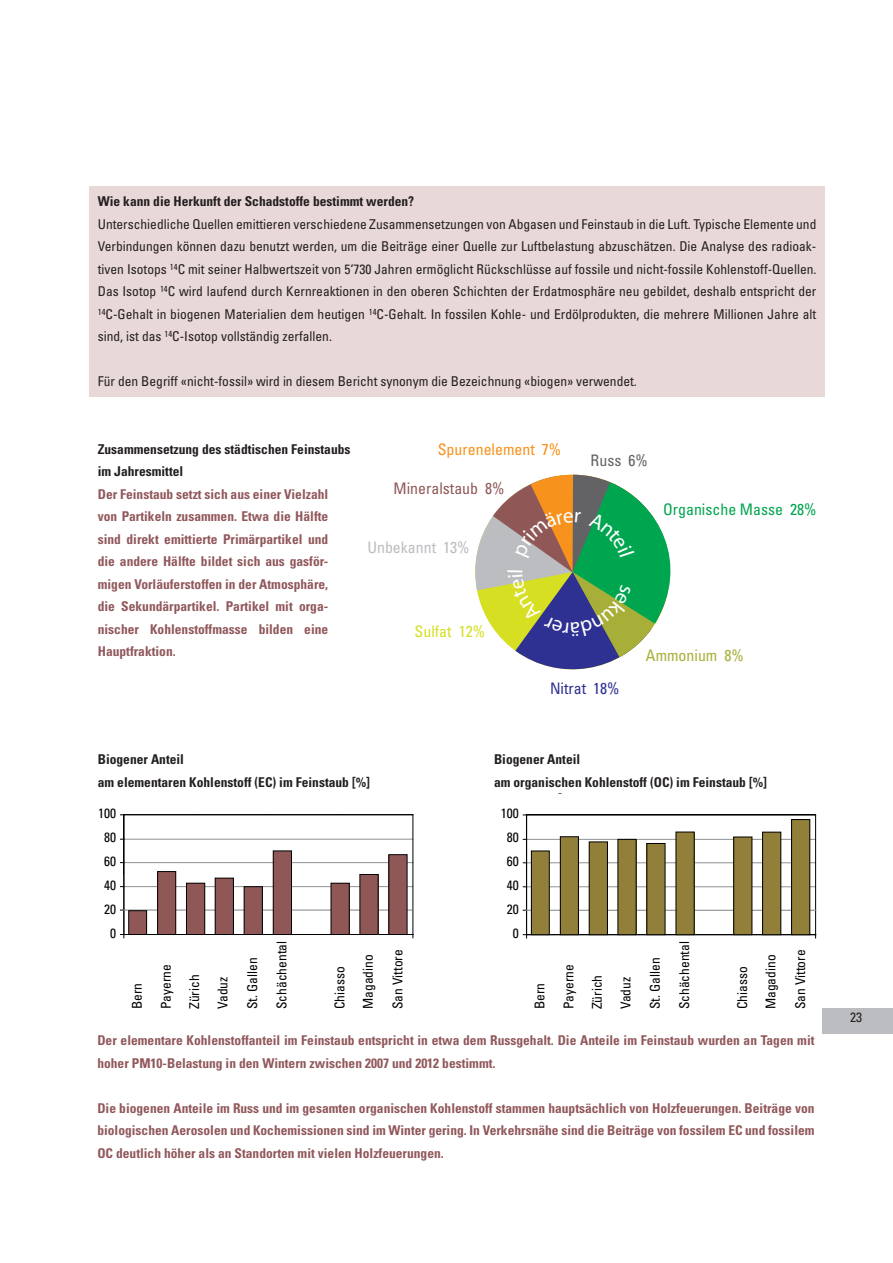
<style>
.page{position:relative;width:893px;height:1263px;background:#fff}
.page>*{position:absolute;margin:0;border:0;box-sizing:border-box;transform-origin:0 0}
.t1{font:700 condensed 15.9px "Univers";color:#000}
.t2{font:condensed 15.9px "Univers";color:#00a54f}
.t3{font:condensed 15.9px "Univers";color:#f7931d}
.t4{font:condensed 15.9px "Univers";color:#8f5857}
.t5{font:condensed 15.9px "Univers";color:#bcbdc0}
.t6{font:condensed 15.9px "Univers";color:#a7af38}
.t7{font:condensed 15.9px "Univers";color:#d6df21}
.t8{font:condensed 15.9px "Univers";color:#2e3092}
.t9{font:condensed 15.9px "Univers";color:#636366}
.t10{font:700 condensed 13.5px/22.5px "Univers";color:#91585b;text-align:justify}
.t11{font:condensed 13.5px/22.5px "Univers";color:#231f20;text-align:justify}
.t12{font:700 condensed 13.5px/22.5px "Univers";color:#231f20}
.t13{font:condensed 13.5px/29px "Univers";color:#000}
.t14{font:700 condensed 13.5px "Univers";color:#000}
</style>
<div class="page">
<div style="left:89px;top:187px;width:736px;height:210px;background:#e9d8d8"></div>
<hr style="left:124px;top:886px;width:288px;height:1px;background:#8f9196">
<hr style="left:124px;top:839px;width:289px;height:1px;background:#8f9196">
<hr style="left:124px;top:862px;width:289px;height:1px;background:#8f9196">
<hr style="left:124px;top:814px;width:289px;height:1px;background:#000">
<hr style="left:413px;top:815px;width:1px;height:119px;background:#000">
<hr style="left:340px;top:815px;width:72px;height:1px;background:#000">
<hr style="left:268px;top:815px;width:72px;height:1px;background:#000">
<hr style="left:195px;top:815px;width:73px;height:1px;background:#000">
<hr style="left:124px;top:815px;width:71px;height:1px;background:#000">
<hr style="left:124px;top:815px;width:1px;height:119px;background:#000">
<hr style="left:124px;top:934px;width:289px;height:1px;background:#000">
<hr style="left:123px;top:910px;width:290px;height:1px;background:#808285">
<div style="left:129px;top:911px;width:18px;height:23px;background:#8f5857"></div>
<div style="left:129px;top:911px;width:18px;height:23px;border:1px solid #000"></div>
<div style="left:158px;top:871px;width:18px;height:63px;background:#8f5857"></div>
<div style="left:158px;top:871px;width:18px;height:63px;border:1px solid #000"></div>
<div style="left:186px;top:883px;width:19px;height:51px;background:#8f5857"></div>
<div style="left:186px;top:883px;width:19px;height:51px;border:1px solid #000"></div>
<div style="left:215px;top:878px;width:18px;height:56px;background:#8f5857"></div>
<div style="left:215px;top:878px;width:18px;height:56px;border:1px solid #000"></div>
<div style="left:244px;top:887px;width:18px;height:47px;background:#8f5857"></div>
<div style="left:244px;top:887px;width:18px;height:47px;border:1px solid #000"></div>
<div style="left:273px;top:851px;width:18px;height:83px;background:#8f5857"></div>
<div style="left:273px;top:851px;width:19px;height:83px;border:1px solid #000"></div>
<div style="left:331px;top:883px;width:18px;height:51px;background:#8f5857"></div>
<div style="left:360px;top:874px;width:18px;height:60px;background:#8f5857"></div>
<div style="left:389px;top:855px;width:18px;height:79px;background:#8f5857"></div>
<hr style="left:527px;top:886px;width:288px;height:1px;background:#8f9196">
<hr style="left:527px;top:839px;width:288px;height:1px;background:#8f9196">
<hr style="left:527px;top:862px;width:289px;height:1px;background:#8f9196">
<hr style="left:815px;top:815px;width:1px;height:120px;background:#000">
<hr style="left:527px;top:815px;width:1px;height:59px;background:#000">
<hr style="left:743px;top:815px;width:72px;height:1px;background:#000">
<hr style="left:671px;top:815px;width:72px;height:1px;background:#000">
<hr style="left:598px;top:815px;width:73px;height:1px;background:#000">
<hr style="left:527px;top:815px;width:71px;height:1px;background:#000">
<hr style="left:526px;top:815px;width:1px;height:120px;background:#000">
<hr style="left:527px;top:934px;width:289px;height:1px;background:#000">
<hr style="left:525px;top:910px;width:291px;height:1px;background:#808285">
<div style="left:531px;top:851px;width:18px;height:84px;background:#927f3a"></div>
<div style="left:531px;top:851px;width:18px;height:84px;border:1px solid #000"></div>
<div style="left:560px;top:837px;width:18px;height:98px;background:#927f3a"></div>
<div style="left:560px;top:837px;width:18px;height:98px;border:1px solid #000"></div>
<div style="left:589px;top:842px;width:18px;height:93px;background:#927f3a"></div>
<div style="left:589px;top:842px;width:18px;height:93px;border:1px solid #000"></div>
<div style="left:618px;top:839px;width:18px;height:96px;background:#927f3a"></div>
<div style="left:647px;top:843px;width:18px;height:92px;background:#927f3a"></div>
<div style="left:676px;top:832px;width:18px;height:103px;background:#927f3a"></div>
<div style="left:734px;top:837px;width:18px;height:98px;background:#927f3a"></div>
<div style="left:763px;top:832px;width:18px;height:103px;background:#927f3a"></div>
<div style="left:762px;top:832px;width:19px;height:103px;border:1px solid #000"></div>
<div style="left:791px;top:819px;width:19px;height:116px;background:#927f3a"></div>
<div style="left:791px;top:819px;width:19px;height:116px;border:1px solid #000"></div>
<div style="left:822px;top:1008px;width:71px;height:25px;background:#bcbdc0"></div>
<svg style="left:475px;top:474px;width:196px;height:196px"></svg>
<p class="t12" style="left:98px;top:190px;width:318px">Wie kann die Herkunft der Schadstoffe bestimmt werden?</p>
<p class="t11" style="left:98px;top:213px;width:720px">Unterschiedliche Quellen emittieren verschiedene Zusammensetzungen von Abgasen und Feinstaub in die Luft. Typische Elemente und Verbindungen können dazu benutzt werden, um die Beiträge einer Quelle zur Luftbelastung abzuschätzen. Die Analyse des radioak&shy;tiven Isotops <sup>14</sup>C mit seiner Halbwertszeit von 5‘730 Jahren ermöglicht Rückschlüsse auf fossile und nicht-fossile Kohlenstoff-Quellen.<br>Das Isotop <sup>14</sup>C wird laufend durch Kernreaktionen in den oberen Schichten der Erdatmosphäre neu gebildet, deshalb entspricht der <sup>14</sup>C-Gehalt in biogenen Materialien dem heutigen <sup>14</sup>C-Gehalt. In fossilen Kohle- und Erdölprodukten, die mehrere Millionen Jahre alt sind, ist das <sup>14</sup>C-Isotop vollständig zerfallen.</p>
<p class="t11" style="left:98px;top:370px;width:541px">Für den Begriff «nicht-fossil» wird in diesem Bericht synonym die Bezeichnung «biogen» verwendet.</p>
<p class="t1" style="left:453px;top:377px;width:220px">Zusammensetzung des Feinstaubs</p>
<p class="t12" style="left:98px;top:438px;width:254px">Zusammensetzung des städtischen Feinstaubs im Jahresmittel</p>
<p class="t10" style="left:98px;top:483px;width:232px">Der Feinstaub setzt sich aus einer Vielzahl von Partikeln zusammen. Etwa die Hälfte sind direkt emittierte Primärpartikel und die andere Hälfte bildet sich aus gasför&shy;migen Vorläuferstoffen in der Atmosphäre, die Sekundärpartikel. Partikel mit orga&shy;nischer Kohlenstoffmasse bilden eine Hauptfraktion.</p>
<p class="t3" style="left:438px;top:439px;width:125px">Spurenelement 7%</p>
<p class="t4" style="left:394px;top:478px;width:113px">Mineralstaub 8%</p>
<p class="t5" style="left:367px;top:537px;width:104px">Unbekannt 13%</p>
<p class="t7" style="left:415px;top:621px;width:72px">Sulfat 12%</p>
<p class="t9" style="left:591px;top:450px;width:59px">Russ 6%</p>
<p class="t2" style="left:663px;top:499px;width:155px">Organische Masse 28%</p>
<p class="t6" style="left:646px;top:645px;width:99px">Ammonium 8%</p>
<p class="t8" style="left:550px;top:678px;width:71px">Nitrat 18%</p>
<p class="t12" style="left:98px;top:748px;width:274px">Biogener Anteil<br>am elementaren Kohlenstoff (EC) im Feinstaub [%]</p>
<p class="t12" style="left:494px;top:748px;width:274px">Biogener Anteil<br>am organischen Kohlenstoff (OC) im Feinstaub [%]</p>
<p class="t14" style="left:124px;top:778px;width:253px">am elementaran Kohlenstoff (EC) im Feinstaub</p>
<p class="t14" style="left:526px;top:778px;width:253px">am organischen Kohlenstoff (OC) im Feinstaub</p>
<p class="t13" style="left:98px;top:799px;width:19px">100</p>
<p class="t13" style="left:501px;top:799px;width:19px">100</p>
<p class="t13" style="left:104px;top:823px;width:13px">80</p>
<p class="t13" style="left:507px;top:823px;width:13px">80</p>
<p class="t13" style="left:104px;top:846px;width:13px">60</p>
<p class="t13" style="left:507px;top:847px;width:13px">60</p>
<p class="t13" style="left:104px;top:873px;width:13px;line-height:24px">40<br>20</p>
<p class="t13" style="left:507px;top:873px;width:13px;line-height:24px">40<br>20</p>
<p class="t13" style="left:110px;top:918px;width:7px">0</p>
<p class="t13" style="left:513px;top:918px;width:7px">0</p>
<p class="t13" style="left:122px;top:1009px;width:70px;rotate:-90deg">Bern<br>Payerne<br>Zürich<br>Vaduz<br>St. Gallen<br>Schächental</p>
<p class="t13" style="left:325px;top:1009px;width:56px;line-height:28.5px;rotate:-90deg">Chiasso<br>Magadino</p>
<p class="t13" style="left:383px;top:1009px;width:61px;rotate:-90deg">San Vittore</p>
<p class="t13" style="left:525px;top:1009px;width:70px;rotate:-90deg">Bern<br>Payerne<br>Zürich<br>Vaduz<br>St. Gallen<br>Schächental</p>
<p class="t13" style="left:728px;top:1009px;width:56px;line-height:28.5px;rotate:-90deg">Chiasso<br>Magadino</p>
<p class="t13" style="left:786px;top:1009px;width:61px;rotate:-90deg">San Vittore</p>
<p class="t10" style="left:97px;top:1029px;width:719px">Der elementare Kohlenstoffanteil im Feinstaub entspricht in etwa dem Russgehalt. Die Anteile im Feinstaub wurden an Tagen mit hoher PM10-Belastung in den Wintern zwischen 2007 und 2012 bestimmt.</p>
<p class="t10" style="left:97px;top:1097px;width:719px">Die biogenen Anteile im Russ und im gesamten organischen Kohlenstoff stammen hauptsächlich von Holzfeuerungen. Beiträge von biologischen Aerosolen und Kochemissionen sind im Winter gering. In Verkehrsnähe sind die Beiträge von fossilem EC und fossilem OC deutlich höher als an Standorten mit vielen Holzfeuerungen.</p>
<p class="t11" style="left:850px;top:1006px;width:13px">23</p>
</div>
